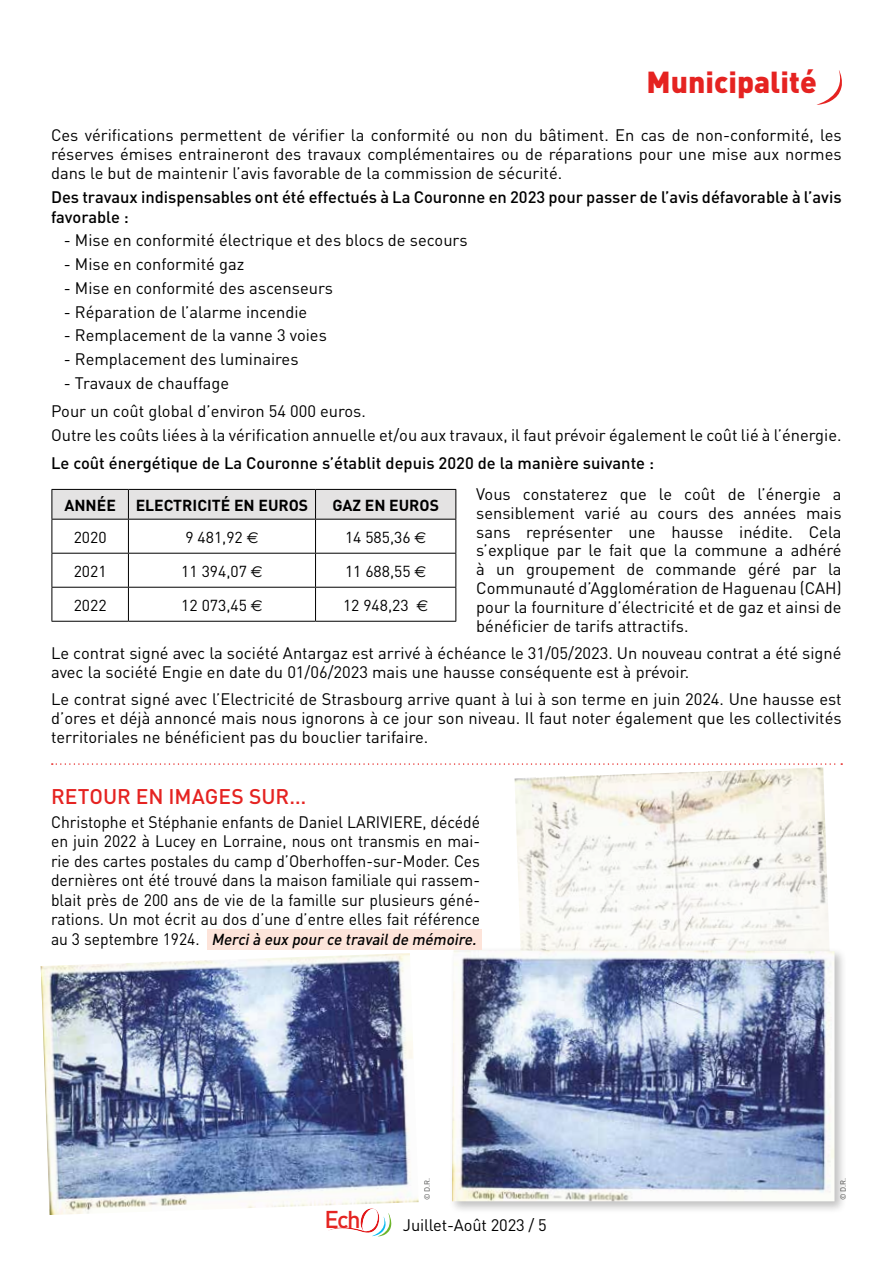
<style>
.page{position:relative;width:893px;height:1263px;background:#fff}
.page>*{position:absolute;margin:0;border:0;box-sizing:border-box;transform-origin:0 0}
.t1{font:900 30px "DIN";color:#e52321}
.t2{font:500 24px "DIN";color:#e52421}
.t3{font:500 21px "DIN";letter-spacing:-.005em;color:#e52321}
.t4{font:16.5px/18.9px "DIN";color:#000;text-align:justify}
.t5{font:16.5px/19.5px "DIN";color:#000;text-align:justify;scale:.95 1}
.t6{font:500 16.5px/19.5px "DIN";color:#000}
.t7{font:15.75px "DIN";color:#000}
.t8{font:italic 500 15.75px "DIN";color:#000;scale:.95 1}
.t9{font:700 15.75px "DIN";color:#000}
.t10{font:7.5px "DIN";color:#4a4a49}
.s1{font-family:"Euro Sans"}
.s2{font-weight:400;font-style:normal;font-size:16.5px}
</style>
<div class="page">
<svg style="left:817px;top:70px;width:25px;height:35px"></svg>
<svg style="left:52px;top:489px;width:404px;height:30px;background:#d8d7d7"></svg>
<hr style="left:52px;top:519px;width:76px;height:1px;background:#000">
<hr style="left:52px;top:519px;width:1px;height:34px;background:#000">
<hr style="left:128px;top:519px;width:188px;height:1px;background:#000">
<hr style="left:128px;top:519px;width:1px;height:34px;background:#000">
<hr style="left:316px;top:519px;width:140px;height:1px;background:#000">
<hr style="left:315px;top:519px;width:1px;height:34px;background:#000">
<hr style="left:455px;top:519px;width:1px;height:34px;background:#000">
<hr style="left:52px;top:553px;width:76px;height:1px;background:#000">
<hr style="left:52px;top:554px;width:1px;height:33px;background:#000">
<hr style="left:128px;top:553px;width:188px;height:1px;background:#000">
<hr style="left:128px;top:554px;width:1px;height:33px;background:#000">
<hr style="left:316px;top:553px;width:140px;height:1px;background:#000">
<hr style="left:315px;top:554px;width:1px;height:33px;background:#000">
<hr style="left:455px;top:554px;width:1px;height:33px;background:#000">
<hr style="left:52px;top:587px;width:76px;height:1px;background:#000">
<hr style="left:52px;top:588px;width:1px;height:33px;background:#000">
<hr style="left:128px;top:587px;width:188px;height:1px;background:#000">
<hr style="left:128px;top:588px;width:1px;height:33px;background:#000">
<hr style="left:316px;top:587px;width:140px;height:1px;background:#000">
<hr style="left:315px;top:588px;width:1px;height:33px;background:#000">
<hr style="left:455px;top:588px;width:1px;height:33px;background:#000">
<hr style="left:52px;top:621px;width:76px;height:1px;background:#000">
<hr style="left:128px;top:621px;width:188px;height:1px;background:#000">
<hr style="left:316px;top:621px;width:140px;height:1px;background:#000">
<img style="left:514px;top:767px;width:315px;height:179px">
<div style="left:448px;top:946px;width:399px;height:268px;background:#000;opacity:.25"></div>
<img style="left:452px;top:950px;width:382px;height:251px">
<img style="left:41px;top:953px;width:378px;height:262px">
<svg style="left:52px;top:763px;width:790px;height:2px"></svg>
<div style="left:207px;top:929px;width:275px;height:20px;background:#fde4da"></div>
<svg style="left:327px;top:1208px;width:65px;height:29px"></svg>
<h1 class="t1" style="left:647px;top:69px;width:172px">Municipalité</h1>
<p class="t4" style="left:51px;top:127px;width:792px">Ces vérifications permettent de vérifier la conformité ou non du bâtiment. En cas de non-conformité, les réserves émises entraineront des travaux complémentaires ou de réparations pour une mise aux normes dans le but de maintenir l’avis favorable de la commission de sécurité.</p>
<p class="t6" style="left:51px;top:188px;width:792px">Des travaux indispensables ont été effectués à La Couronne en 2023 pour passer de l’avis défavorable à l’avis favorable :</p>
<p class="t4" style="left:64px;top:232px;width:405px">- Mise en conformité électrique et des blocs de secours</p>
<p class="t4" style="left:64px;top:256px;width:182px">- Mise en conformité gaz</p>
<p class="t4" style="left:64px;top:280px;width:271px">- Mise en conformité des ascenseurs</p>
<p class="t4" style="left:64px;top:303px;width:245px">- Réparation de l’alarme incendie</p>
<p class="t4" style="left:64px;top:327px;width:265px">- Remplacement de la vanne 3 voies</p>
<p class="t4" style="left:64px;top:351px;width:236px">- Remplacement des luminaires</p>
<p class="t4" style="left:51px;top:370px;width:316px;line-height:28px;text-indent:13px">- Travaux de chauffage<br>Pour un coût global d’environ 54 000 euros.</p>
<p class="t4" style="left:51px;top:426px;width:792px">Outre les coûts liées à la vérification annuelle et/ou aux travaux, il faut prévoir également le coût lié à l’énergie.</p>
<p class="t6" style="left:51px;top:454px;width:605px">Le coût énergétique de La Couronne s’établit depuis 2020 de la manière suivante :</p>
<p class="t4" style="left:476px;top:486px;width:367px">Vous constaterez que le coût de l’énergie a sensiblement varié au cours des années mais sans représenter une hausse inédite. Cela s’explique par le fait que la commune a adhéré à un groupement de commande géré par la Communauté d’Agglomération de Haguenau (CAH) pour la fourniture d’électricité et de gaz et ainsi de bénéficier de tarifs attractifs.</p>
<p class="t4" style="left:51px;top:645px;width:792px">Le contrat signé avec la société Antargaz est arrivé à échéance le 31/05/2023. Un nouveau contrat a été signé avec la société Engie en date du 01/06/2023 mais une hausse conséquente est à prévoir.</p>
<p class="t4" style="left:51px;top:691px;width:792px">Le contrat signé avec l’Electricité de Strasbourg arrive quant à lui à son terme en juin 2024. Une hausse est d’ores et déjà annoncé mais nous ignorons à ce jour son niveau. Il faut noter également que les collectivités territoriales ne bénéficient pas du bouclier tarifaire.</p>
<p class="t9" style="left:64px;top:498px;width:53px">ANNÉE</p>
<p class="t9" style="left:136px;top:498px;width:174px">ELECTRICITÉ EN EUROS</p>
<p class="t9" style="left:332px;top:498px;width:108px">GAZ EN EUROS</p>
<p class="t7" style="left:74px;top:530px;width:34px">2020</p>
<p class="t7" style="left:185px;top:530px;width:75px">9 481,92 <span class="s1">E</span></p>
<p class="t7" style="left:345px;top:530px;width:83px">14 585,36 <span class="s1">E</span></p>
<p class="t7" style="left:74px;top:564px;width:34px">2021</p>
<p class="t7" style="left:181px;top:564px;width:83px">11 394,07 <span class="s1">E</span></p>
<p class="t7" style="left:345px;top:564px;width:83px">11 688,55 <span class="s1">E</span></p>
<p class="t7" style="left:74px;top:598px;width:34px">2022</p>
<p class="t7" style="left:181px;top:598px;width:83px">12 073,45 <span class="s1">E</span></p>
<p class="t7" style="left:343px;top:598px;width:87px">12 948,23 <span class="s1">E</span></p>
<p class="t3" style="left:51px;top:787px;width:257px">RETOUR EN IMAGES SUR…</p>
<p class="t5" style="left:51px;top:813px;width:453px">Christophe et Stéphanie enfants de Daniel LARIVIERE, décédé en juin 2022 à Lucey en Lorraine, nous ont transmis en mai&shy;rie des cartes postales du camp d’Oberhoffen-sur-Moder. Ces dernières ont été trouvé dans la maison familiale qui rassem&shy;blait près de 200 ans de vie de la famille sur plusieurs géné&shy;rations. Un mot écrit au dos d’une d’entre elles fait référence</p>
<p class="t8" style="left:51px;top:932px;width:452px"><span class="s2">a u 3 s e p t e m b re 1 9 2 4 .</span> Mercià eux pour ce travailde mémoire.</p>
<p class="t10" style="left:424px;top:1200px;width:24px;rotate:-90deg">© D.R.</p>
<p class="t10" style="left:840px;top:1200px;width:24px;rotate:-90deg">© D.R.</p>
<h2 class="t2" style="left:324px;top:1206px;width:38px">Ech</h2>
<p class="t4" style="left:403px;top:1216px;width:145px">Juillet-Août 2023 / 5</p>
</div>
